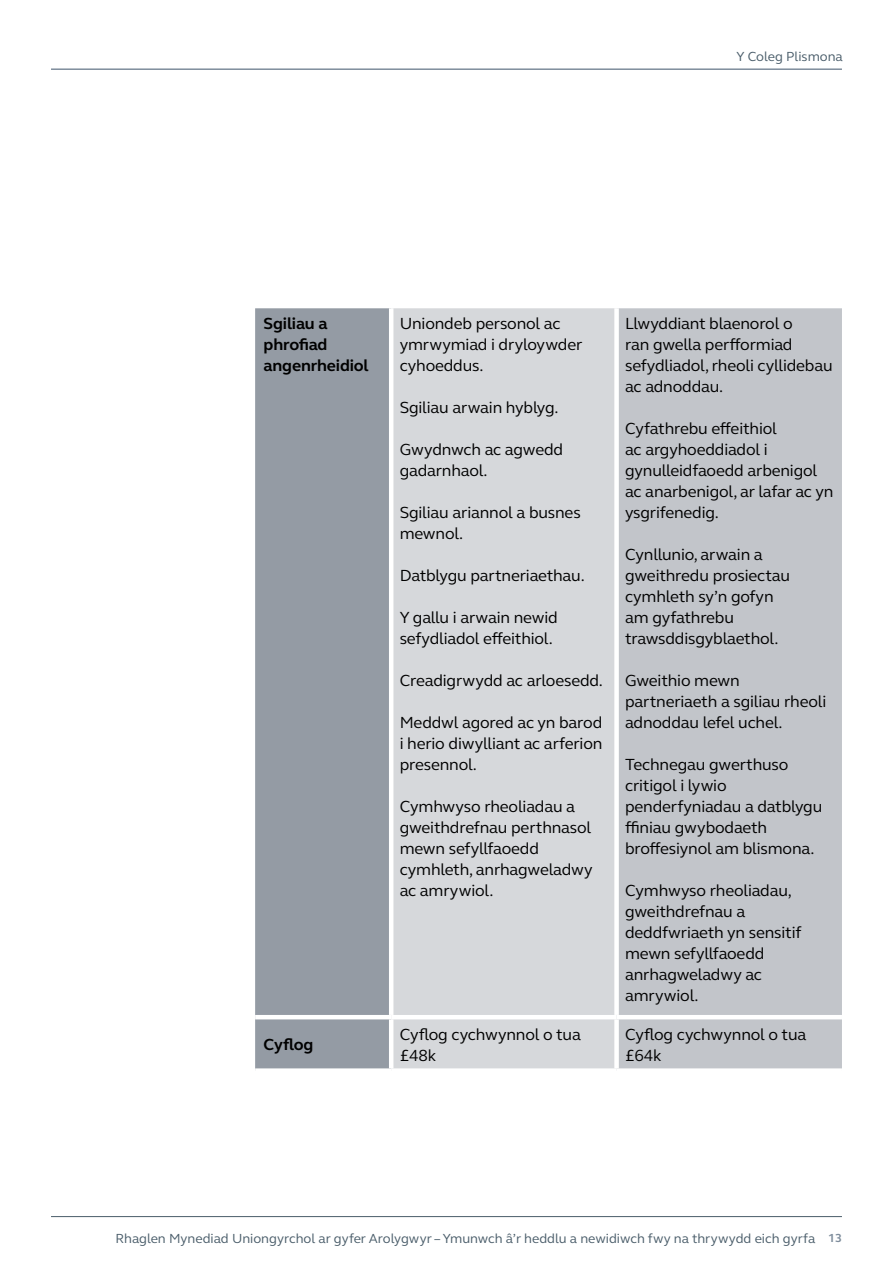
<style>
.page{position:relative;width:893px;height:1263px;background:#fff}
.page>*{position:absolute;margin:0;border:0;box-sizing:border-box;transform-origin:0 0}
.t1{font:16.5px/21px "FS Elliot Pro";letter-spacing:-.01em;color:#000}
.t2{font:700 16.5px/21px "FS Elliot Pro";letter-spacing:-.01em;color:#000}
.t3{font:13.5px "FS Elliot Pro";color:#4a5d6a}
.s1{font-weight:700;font-size:12px;color:#7e8d9c}
</style>
<div class="page">
<hr style="left:51px;top:1216px;width:791px;height:1px;background:#4a5d6a">
<hr style="left:51px;top:68px;width:791px;height:2px;background:#7e8d9c">
<div style="left:255px;top:308px;width:134px;height:760px;background:#949ba4"></div>
<div style="left:393px;top:308px;width:221px;height:760px;background:#d6d8db"></div>
<div style="left:619px;top:308px;width:223px;height:760px;background:#c2c5ca"></div>
<hr style="left:255px;top:1015px;width:136px;height:4px;background:#fff">
<hr style="left:391px;top:1015px;width:226px;height:4px;background:#fff">
<hr style="left:617px;top:1015px;width:225px;height:4px;background:#fff">
<p class="t3" style="left:737px;top:48px;width:108px">Y Coleg Plismona</p>
<p class="t2" style="left:264px;top:313px;width:107px">Sgiliau a phrofiad angenrheidiol</p>
<p class="t1" style="left:400px;top:313px;width:184px">Uniondeb personol ac ymrwymiad i dryloywder cyhoeddus.</p>
<p class="t1" style="left:400px;top:397px;width:160px">Sgiliau arwain hyblyg.</p>
<p class="t1" style="left:400px;top:439px;width:165px">Gwydnwch ac agwedd gadarnhaol.</p>
<p class="t1" style="left:400px;top:502px;width:183px">Sgiliau ariannol a busnes mewnol.</p>
<p class="t1" style="left:400px;top:565px;width:187px">Datblygu partneriaethau.</p>
<p class="t1" style="left:400px;top:607px;width:159px">Y gallu i arwain newid sefydliadol effeithiol.</p>
<p class="t1" style="left:400px;top:670px;width:205px">Creadigrwydd ac arloesedd.</p>
<p class="t1" style="left:400px;top:712px;width:204px;text-align:justify">Meddwl agored ac yn barod i herio diwylliant ac arferion presennol.</p>
<p class="t1" style="left:400px;top:796px;width:195px">Cymhwyso rheoliadau a gweithdrefnau perthnasol mewn sefyllfaoedd cymhleth, anrhagweladwy ac amrywiol.</p>
<p class="t1" style="left:625px;top:313px;width:209px">Llwyddiant blaenorol o<br>ran gwella perfformiad sefydliadol, rheoli cyllidebau ac adnoddau.</p>
<p class="t1" style="left:625px;top:418px;width:210px">Cyfathrebu effeithiol<br>ac argyhoeddiadol i gynulleidfaoedd arbenigol ac anarbenigol, ar lafar ac yn ysgrifenedig.</p>
<p class="t1" style="left:625px;top:544px;width:167px">Cynllunio, arwain a gweithredu prosiectau cymhleth sy’n gofyn am gyfathrebu trawsddisgyblaethol.</p>
<p class="t1" style="left:625px;top:670px;width:203px">Gweithio mewn partneriaeth a sgiliau rheoli adnoddau lefel uchel.</p>
<p class="t1" style="left:625px;top:754px;width:199px">Technegau gwerthuso critigol i lywio penderfyniadau a datblygu ffiniau gwybodaeth broffesiynol am blismona.</p>
<p class="t1" style="left:625px;top:880px;width:178px">Cymhwyso rheoliadau, gweithdrefnau a deddfwriaeth yn sensitif mewn sefyllfaoedd anrhagweladwy ac amrywiol.</p>
<p class="t2" style="left:264px;top:1034px;width:51px">Cyflog</p>
<p class="t1" style="left:400px;top:1023px;width:183px">Cyflog cychwynnol o tua £48k</p>
<p class="t1" style="left:625px;top:1023px;width:183px">Cyflog cychwynnol o tua £64k</p>
<p class="t3" style="left:115px;top:1230px;width:728px">Rhaglen Mynediad Uniongyrchol ar gyfer Arolygwyr – Ymunwch â’r heddlu a newidiwch fwy na thrywydd eich gyrfa <span class="s1">13</span></p>
</div>
